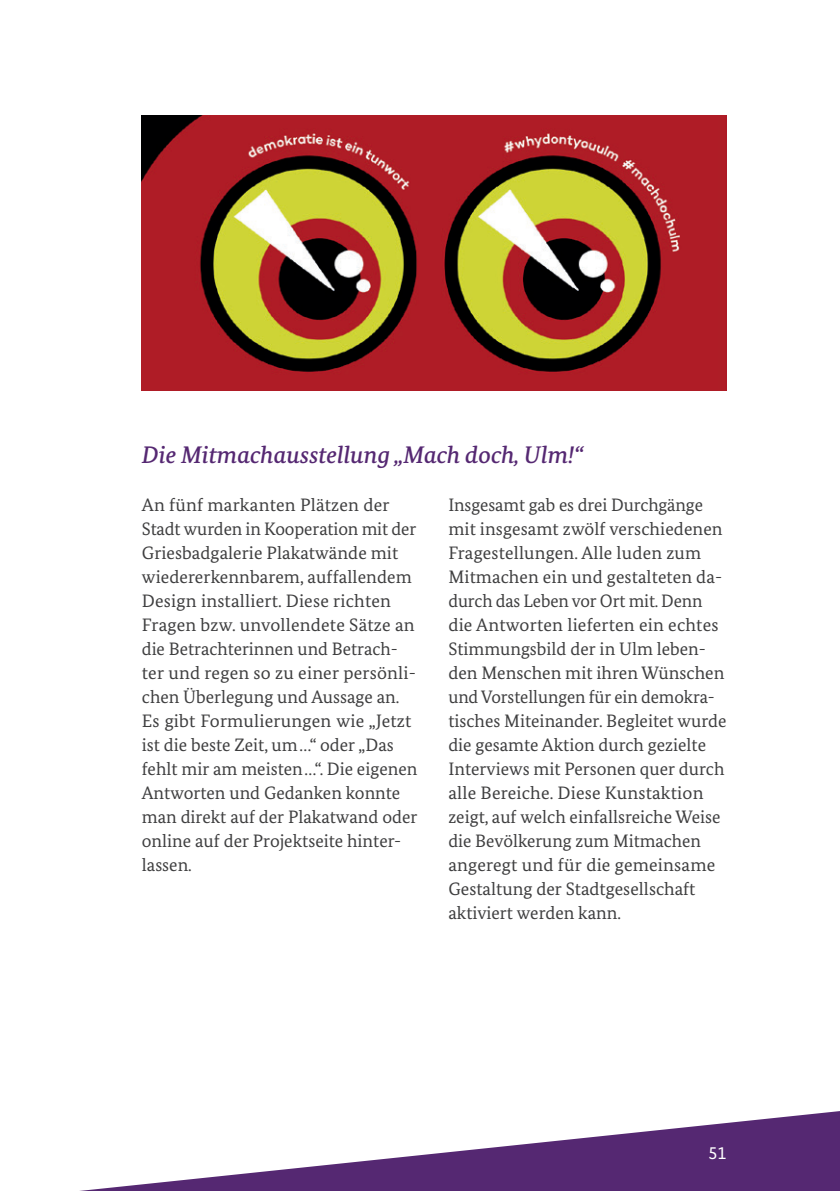
<style>
.page{position:relative;width:840px;height:1191px;background:#fff}
.page>*{position:absolute;margin:0;border:0;box-sizing:border-box;transform-origin:0 0}
.t1{font:italic 500 24px "Bundes Serif";color:#552872}
.t2{font:18px/24px "Bundes Serif";color:#3e3e3f}
.t3{font:18px "Bundes Sans";color:#fff}
</style>
<div class="page">
<img style="left:142px;top:116px;width:584px;height:274px">
<svg style="left:79px;top:1111px;width:760px;height:80px"></svg>
<h5 class="t1" style="left:142px;top:440px;width:443px">Die Mitmachausstellung „Mach doch, Ulm!“</h5>
<p class="t2" style="left:142px;top:492px;width:277px">An fünf markanten Plätzen der<br>Stadt wurden in Kooperation mit der<br>Griesbadgalerie Plakatwände mit wiedererkennbarem, auffallendem<br>Design installiert. Diese richten<br>Fragen bzw. unvollendete Sätze an die Betrachterinnen und Betrach&shy;ter und regen so zu einer persönli&shy;chen Überlegung und Aussage an.<br>Es gibt Formulierungen wie „Jetzt ist die beste Zeit, um …“ oder „Das fehlt mir am meisten …“. Die eigenen<br>Antworten und Gedanken konnte man direkt auf der Plakatwand oder online auf der Projektseite hinter&shy;lassen.</p>
<p class="t2" style="left:448px;top:492px;width:279px">Insgesamt gab es drei Durchgänge mit insgesamt zwölf verschiedenen Fragestellungen. Alle luden zum Mitmachen ein und gestalteten da&shy;durch das Leben vor Ort mit. Denn die Antworten lieferten ein echtes Stimmungsbild der in Ulm leben&shy;den Menschen mit ihren Wünschen und Vorstellungen für ein demokra&shy;tisches Miteinander. Begleitet wurde die gesamte Aktion durch gezielte Interviews mit Personen quer durch alle Bereiche. Diese Kunstaktion zeigt, auf welch einfallsreiche Weise die Bevölkerung zum Mitmachen angeregt und für die gemeinsame Gestaltung der Stadtgesellschaft aktiviert werden kann.</p>
<p class="t3" style="left:708px;top:1141px;width:19px">51</p>
</div>
